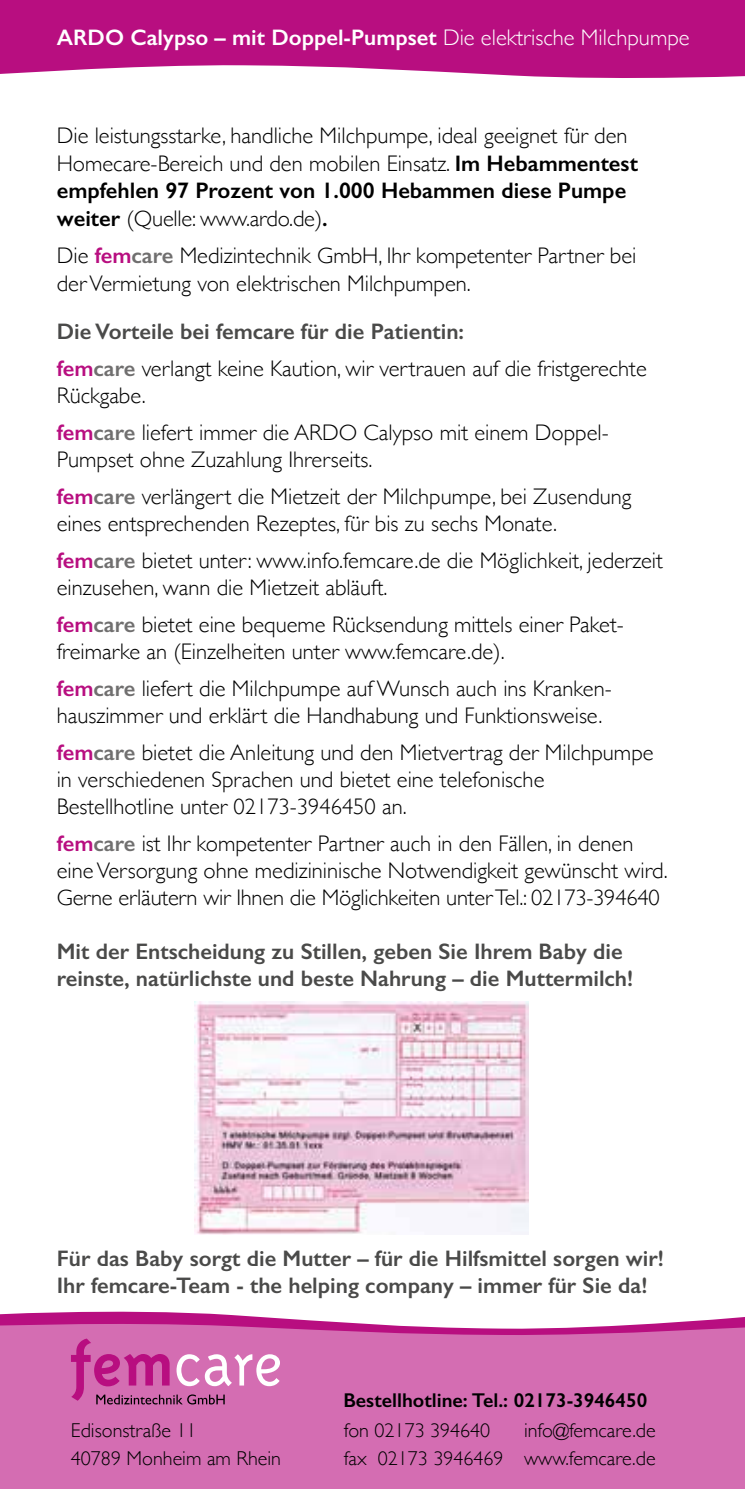
<style>
.page{position:relative;width:745px;height:1489px;background:#fff}
.page>*{position:absolute;margin:0;border:0;box-sizing:border-box;transform-origin:0 0}
.t1{font:300 22.5px/37px "Gill Sans";color:#000}
.t2{font:600 22.5px/27px "Gill Sans";color:#4a4a49}
.t3{font:600 22.5px "Gill Sans";color:#fff}
.t4{font:300 20px "Gill Sans";color:#000}
.t5{font:600 20px "Gill Sans";color:#000}
.s1{font-weight:300}
.s2{font-weight:600}
.s3{font-weight:600;color:#b80e80}
.s4{font-weight:600;color:#706f6f}
.s5{font-weight:600;color:#4a4a49}
</style>
<div class="page">
<svg style="left:0;top:1311px;width:744px;height:10px"></svg>
<div style="left:0;top:1321px;width:744px;height:167px;background:#d46db2"></div>
<svg style="left:71px;top:1338px;width:209px;height:66px"></svg>
<svg style="left:0;top:0;width:744px;height:78px;fill:#b80e80"></svg>
<img style="left:195px;top:1001px;width:333px;height:232px">
<p class="t3" style="left:57px;top:23px;width:634px">ARDO Calypso – mit Doppel-Pumpset <span class="s1">Die elektrische Milchpumpe</span></p>
<p class="t1" style="left:57px;top:121px;width:582px;line-height:27.5px">Die leistungsstarke, handliche Milchpumpe, ideal geeignet für den Homecare-Bereich und den mobilen Einsatz. <span class="s2">Im Hebammentest empfehlen 97 Prozent von 1.000 Hebammen diese Pumpe weiter</span> (Quelle: www.ardo.de)<span class="s2">.</span></p>
<p class="t1" style="left:57px;top:241px;width:580px;line-height:27.5px">Die <span class="s3">fem</span><span class="s4">care</span> Medizintechnik GmbH, Ihr kompetenter Partner bei der Vermietung von elektrischen Milchpumpen.</p>
<p class="t1" style="left:57px;top:312px;width:591px"><span class="s5">Die Vorteile bei femcare für die Patientin:<br></span><span class="s3">fem</span><span class="s4">care</span> verlangt keine Kaution, wir vertrauen auf die fristgerechte</p>
<p class="t1" style="left:57px;top:376px;width:553px">Rückgabe.<br><span class="s3">fem</span><span class="s4">care</span> liefert immer die ARDO Calypso mit einem Doppel-</p>
<p class="t1" style="left:57px;top:440px;width:576px">Pumpset ohne Zuzahlung Ihrerseits.<br><span class="s3">fem</span><span class="s4">care</span> verlängert die Mietzeit der Milchpumpe, bei Zusendung</p>
<p class="t1" style="left:57px;top:504px;width:607px">eines entsprechenden Rezeptes, für bis zu sechs Monate.<br><span class="s3">fem</span><span class="s4">care</span> bietet unter: www.info.femcare.de die Möglichkeit, jederzeit</p>
<p class="t1" style="left:57px;top:568px;width:568px">einzusehen, wann die Mietzeit abläuft.<br><span class="s3">fem</span><span class="s4">care</span> bietet eine bequeme Rücksendung mittels einer Paket-</p>
<p class="t1" style="left:57px;top:632px;width:556px">freimarke an (Einzelheiten unter www.femcare.de).<br><span class="s3">fem</span><span class="s4">care</span> liefert die Milchpumpe auf Wunsch auch ins Kranken-</p>
<p class="t1" style="left:57px;top:696px;width:598px">hauszimmer und erklärt die Handhabung und Funktionsweise. <span class="s3">fem</span><span class="s4">care</span> bietet die Anleitung und den Mietvertrag der Milchpumpe</p>
<p class="t1" style="left:57px;top:765px;width:489px;line-height:27px">in verschiedenen Sprachen und bietet eine telefonische<br>Bestellhotline unter 02173-3946450 an.</p>
<p class="t1" style="left:57px;top:829px;width:612px;line-height:27px"><span class="s3">fem</span><span class="s4">care</span> ist Ihr kompetenter Partner auch in den Fällen, in denen eine Versorgung ohne medizininische Notwendigkeit gewünscht wird.<br>Gerne erläutern wir Ihnen die Möglichkeiten unter Tel.: 02173-394640</p>
<p class="t2" style="left:57px;top:937px;width:577px">Mit der Entscheidung zu Stillen, geben Sie Ihrem Baby die reinste, natürlichste und beste Nahrung – die Muttermilch!</p>
<p class="t2" style="left:57px;top:1244px;width:608px">Für das Baby sorgt die Mutter – für die Hilfsmittel sorgen wir!<br>Ihr femcare-Team - the helping company – immer für Sie da!</p>
<p class="t5" style="left:343px;top:1387px;width:305px">Bestellhotline: Tel.: 02173-3946450</p>
<p class="t4" style="left:71px;top:1414px;width:127px">Edisonstraße 11</p>
<p class="t4" style="left:343px;top:1414px;width:148px">fon 02173 394640</p>
<p class="t4" style="left:523px;top:1414px;width:133px">info@femcare.de</p>
<p class="t4" style="left:71px;top:1442px;width:211px">40789 Monheim am Rhein</p>
<p class="t4" style="left:343px;top:1442px;width:313px">fax 02173 3946469 www.femcare.de</p>
</div>
